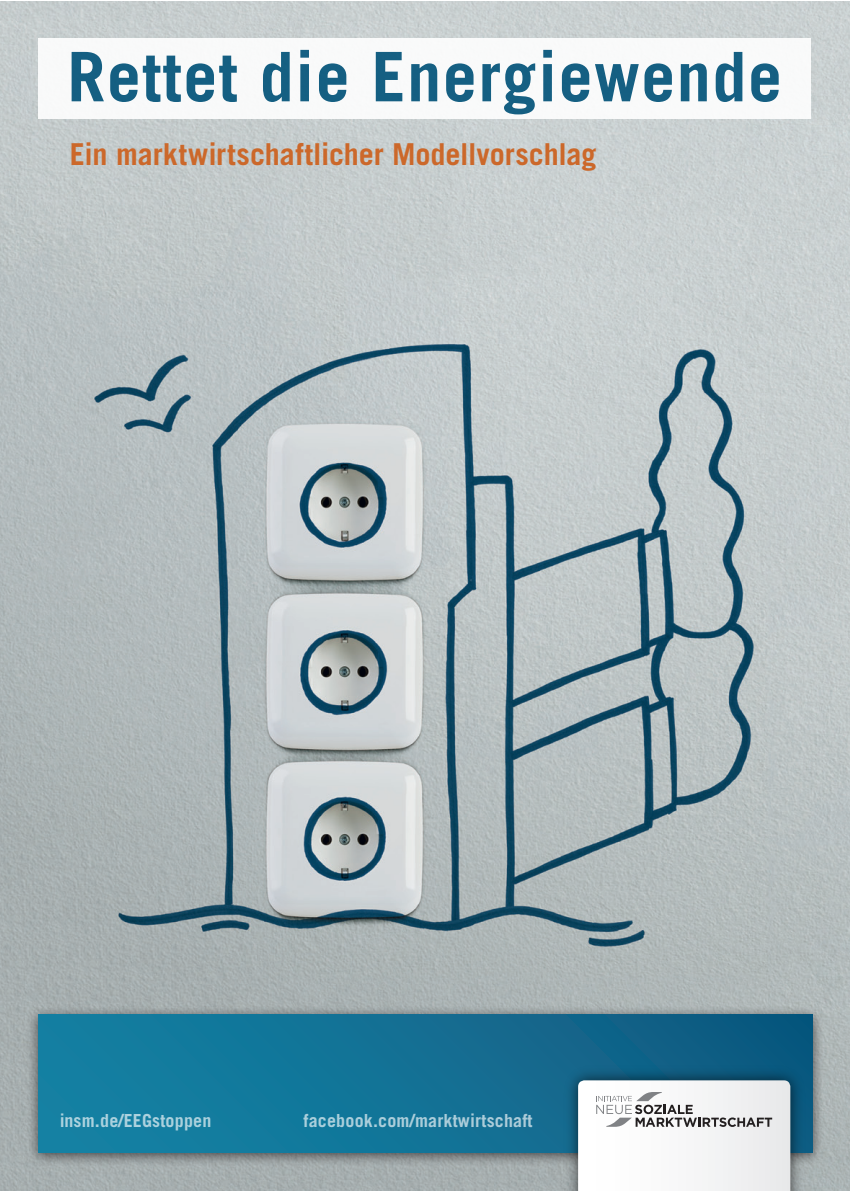
<style>
.page{position:relative;width:851px;height:1191px;background:#fff}
.page>*{position:absolute;margin:0;border:0;box-sizing:border-box;transform-origin:0 0}
.t1{font:700 68.4px "Trade Gothic";letter-spacing:.02em;color:#01537a}
.t2{font:700 30.15px "Trade Gothic";letter-spacing:-.005em;color:#cc682a}
.t3{font:700 18px "Trade Gothic";letter-spacing:.01em;color:#fff}
</style>
<div class="page">
<img style="left:0;top:1px;width:849px;height:1190px">
<div style="left:26px;top:1005px;width:798px;height:161px;background:#231f20;opacity:.75"></div>
<div style="left:38px;top:1015px;width:774px;height:137px;background:linear-gradient(to right,#1685a6,#0d587f)"></div>
<div style="left:38px;top:38px;width:773px;height:81px;background:#fff"></div>
<img style="left:559px;top:1061px;width:250px;height:130px">
<svg style="left:578px;top:1080px;width:212px;height:111px"></svg>
<h1 class="t1" style="left:67px;top:35px;width:716px">Rettet die Energiewende</h1>
<h2 class="t2" style="left:70px;top:136px;width:528px">Ein marktwirtschaftlicher Modellvorschlag</h2>
<p class="t3" style="left:59px;top:1109px;width:154px">insm.de/EEGstoppen</p>
<p class="t3" style="left:303px;top:1109px;width:230px">facebook.com/marktwirtschaft</p>
</div>
